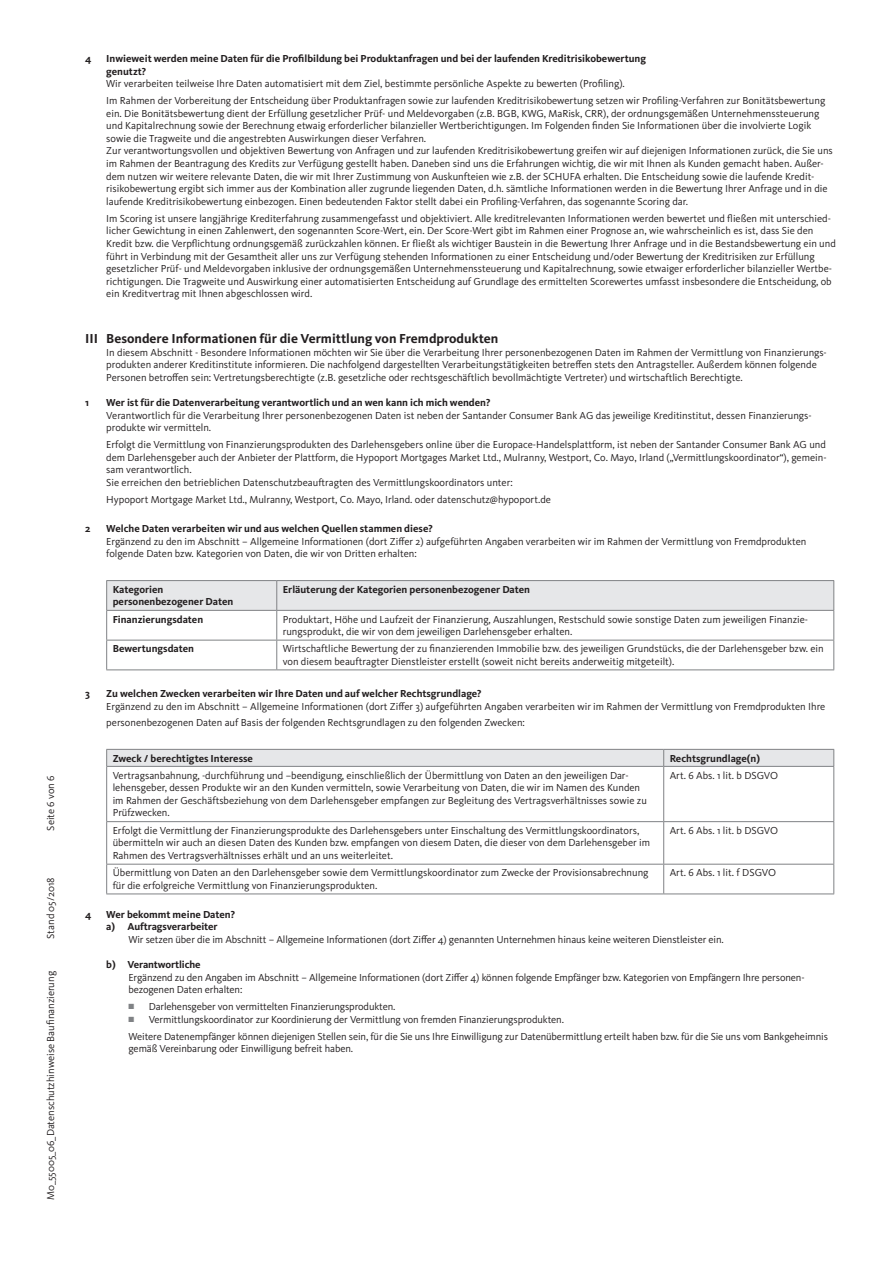
<style>
.page{position:relative;width:893px;height:1263px;background:#fff}
.page>*{position:absolute;margin:0;border:0;box-sizing:border-box;transform-origin:0 0}
.t1{font:700 13.5px "Kievit Pro";color:#231f20}
.t2{font:10.5px/12.6px "Kievit Pro";color:#231f20}
.t3{font:700 10.5px/12.6px "Kievit Pro";color:#231f20}
.s1{color:#808285}
</style>
<div class="page">
<hr style="left:106px;top:580px;width:171px;height:1px;background:#808285">
<hr style="left:277px;top:580px;width:557px;height:1px;background:#808285">
<svg style="left:106px;top:581px;width:728px;height:88px"></svg>
<hr style="left:106px;top:669px;width:171px;height:1px;background:#808285">
<hr style="left:277px;top:669px;width:557px;height:1px;background:#808285">
<svg style="left:106px;top:749px;width:728px;height:17px;background:#dfe0e2"></svg>
<hr style="left:106px;top:766px;width:558px;height:1px;background:#808285">
<hr style="left:106px;top:767px;width:1px;height:54px;background:#808285">
<hr style="left:664px;top:766px;width:170px;height:1px;background:#808285">
<hr style="left:663px;top:767px;width:1px;height:54px;background:#808285">
<hr style="left:833px;top:767px;width:1px;height:54px;background:#808285">
<hr style="left:106px;top:821px;width:558px;height:1px;background:#808285">
<hr style="left:106px;top:822px;width:1px;height:42px;background:#808285">
<hr style="left:664px;top:821px;width:170px;height:1px;background:#808285">
<hr style="left:663px;top:822px;width:1px;height:42px;background:#808285">
<hr style="left:833px;top:822px;width:1px;height:42px;background:#808285">
<hr style="left:106px;top:864px;width:558px;height:1px;background:#808285">
<svg style="left:106px;top:864px;width:1px;height:29px"></svg>
<hr style="left:664px;top:864px;width:170px;height:1px;background:#808285">
<svg style="left:663px;top:864px;width:1px;height:29px"></svg>
<svg style="left:833px;top:864px;width:1px;height:29px"></svg>
<hr style="left:106px;top:893px;width:558px;height:1px;background:#808285">
<hr style="left:664px;top:893px;width:170px;height:1px;background:#808285">
<p class="t2" style="left:44px;top:831px;width:57px;rotate:-90deg">Seite 6 von 6</p>
<p class="t2" style="left:44px;top:939px;width:63px;rotate:-90deg">Stand 05/2018</p>
<p class="t2" style="left:44px;top:1200px;width:231px;rotate:-90deg">M0_55005_06_Datenschutzhinweise Baufinanzierung</p>
<p class="t3" style="left:85px;top:52px;width:8px">4</p>
<p class="t3" style="left:106px;top:52px;width:541px">Inwieweit werden meine Daten für die Profilbildung bei Produktanfragen und bei der laufenden Kreditrisikobewertung genutzt?</p>
<p class="t2" style="left:106px;top:75px;width:720px;line-height:16.8px">Wir verarbeiten teilweise Ihre Daten automatisiert mit dem Ziel, bestimmte persönliche Aspekte zu bewerten (Profiling).<br>Im Rahmen der Vorbereitung der Entscheidung über Produktanfragen sowie zur laufenden Kreditrisikobewertung setzen wir Profiling-Verfahren zur Bonitätsbewertung</p>
<p class="t2" style="left:106px;top:107px;width:728px">ein. Die Bonitätsbewertung dient der Erfüllung gesetzlicher Prüf- und Meldevorgaben (z.B. BGB, KWG, MaRisk, CRR), der ordnungsgemäßen Unternehmenssteuerung und Kapitalrechnung sowie der Berechnung etwaig erforderlicher bilanzieller Wertberichtigungen. Im Folgenden finden Sie Informationen über die involvierte Logik sowie die Tragweite und die angestrebten Auswirkungen dieser Verfahren.<br>Zur verantwortungsvollen und objektiven Bewertung von Anfragen und zur laufenden Kreditrisikobewertung greifen wir auf diejenigen Informationen zurück, die Sie uns im Rahmen der Beantragung des Kredits zur Verfügung gestellt haben. Daneben sind uns die Erfahrungen wichtig, die wir mit Ihnen als Kunden gemacht haben. Außer&shy;dem nutzen wir weitere relevante Daten, die wir mit Ihrer Zustimmung von Auskunfteien wie z.B. der SCHUFA erhalten. Die Entscheidung sowie die laufende Kredit&shy;risikobewertung ergibt sich immer aus der Kombination aller zugrunde liegenden Daten, d.h. sämtliche Informationen werden in die Bewertung Ihrer Anfrage und in die laufende Kreditrisikobewertung einbezogen. Einen bedeutenden Faktor stellt dabei ein Profiling-Verfahren, das sogenannte Scoring dar.</p>
<p class="t2" style="left:106px;top:212px;width:731px">Im Scoring ist unsere langjährige Krediterfahrung zusammengefasst und objektiviert. Alle kreditrelevanten Informationen werden bewertet und fließen mit unterschied&shy;licher Gewichtung in einen Zahlenwert, den sogenannten Score-Wert, ein. Der Score-Wert gibt im Rahmen einer Prognose an, wie wahrscheinlich es ist, dass Sie den Kredit bzw. die Verpflichtung ordnungsgemäß zurückzahlen können. Er fließt als wichtiger Baustein in die Bewertung Ihrer Anfrage und in die Bestandsbewertung ein und führt in Verbindung mit der Gesamtheit aller uns zur Verfügung stehenden Informationen zu einer Entscheidung und/oder Bewertung der Kreditrisiken zur Erfüllung gesetzlicher Prüf- und Meldevorgaben inklusive der ordnungsgemäßen Unternehmenssteuerung und Kapitalrechnung, sowie etwaiger erforderlicher bilanzieller Wertbe&shy;richtigungen. Die Tragweite und Auswirkung einer automatisierten Entscheidung auf Grundlage des ermittelten Scorewertes umfasst insbesondere die Entscheidung, ob ein Kreditvertrag mit Ihnen abgeschlossen wird.</p>
<p class="t1" style="left:85px;top:330px;width:415px">III Besondere Informationen für die Vermittlung von Fremdprodukten</p>
<p class="t2" style="left:106px;top:346px;width:722px">In diesem Abschnitt - Besondere Informationen möchten wir Sie über die Verarbeitung Ihrer personenbezogenen Daten im Rahmen der Vermittlung von Finanzierungs&shy;produkten anderer Kreditinstitute informieren. Die nachfolgend dargestellten Verarbeitungstätigkeiten betreffen stets den Antragsteller. Außerdem können folgende<br>Personen betroffen sein: Vertretungsberechtigte (z.B. gesetzliche oder rechtsgeschäftlich bevollmächtigte Vertreter) und wirtschaftlich Berechtigte.</p>
<p class="t3" style="left:85px;top:396px;width:5px">1</p>
<p class="t3" style="left:106px;top:396px;width:386px">Wer ist für die Datenverarbeitung verantwortlich und an wen kann ich mich wenden?</p>
<p class="t2" style="left:106px;top:409px;width:707px">Verantwortlich für die Verarbeitung Ihrer personenbezogenen Daten ist neben der Santander Consumer Bank AG das jeweilige Kreditinstitut, dessen Finanzierungs&shy;produkte wir vermitteln.</p>
<p class="t2" style="left:106px;top:438px;width:722px">Erfolgt die Vermittlung von Finanzierungsprodukten des Darlehensgebers online über die Europace-Handelsplattform, ist neben der Santander Consumer Bank AG und dem Darlehensgeber auch der Anbieter der Plattform, die Hypoport Mortgages Market Ltd., Mulranny, Westport, Co. Mayo, Irland („Vermittlungskoordinator“), gemein&shy;sam verantwortlich.<br>Sie erreichen den betrieblichen Datenschutzbeauftragten des Vermittlungskoordinators unter:</p>
<p class="t2" style="left:106px;top:493px;width:446px">Hypoport Mortgage Market Ltd., Mulranny, Westport, Co. Mayo, Irland. oder datenschutz@hypoport.de</p>
<p class="t3" style="left:85px;top:522px;width:7px">2</p>
<p class="t3" style="left:106px;top:522px;width:328px">Welche Daten verarbeiten wir und aus welchen Quellen stammen diese?</p>
<p class="t2" style="left:106px;top:535px;width:702px">Ergänzend zu den im Abschnitt – Allgemeine Informationen (dort Ziffer 2) aufgeführten Angaben verarbeiten wir im Rahmen der Vermittlung von Fremdprodukten folgende Daten bzw. Kategorien von Daten, die wir von Dritten erhalten:</p>
<p class="t3" style="left:113px;top:583px;width:122px">Kategorien personenbezogener Daten</p>
<p class="t3" style="left:283px;top:583px;width:249px">Erläuterung der Kategorien personenbezogener Daten</p>
<p class="t3" style="left:113px;top:613px;width:92px">Finanzierungsdaten</p>
<p class="t2" style="left:283px;top:613px;width:527px">Produktart, Höhe und Laufzeit der Finanzierung, Auszahlungen, Restschuld sowie sonstige Daten zum jeweiligen Finanzie&shy;rungsprodukt, die wir von dem jeweiligen Darlehensgeber erhalten.</p>
<p class="t3" style="left:113px;top:642px;width:83px">Bewertungsdaten</p>
<p class="t2" style="left:283px;top:642px;width:542px">Wirtschaftliche Bewertung der zu finanzierenden Immobilie bzw. des jeweiligen Grundstücks, die der Darlehensgeber bzw. ein von diesem beauftragter Dienstleister erstellt (soweit nicht bereits anderweitig mitgeteilt).</p>
<p class="t3" style="left:85px;top:687px;width:6px">3</p>
<p class="t3" style="left:106px;top:687px;width:377px">Zu welchen Zwecken verarbeiten wir Ihre Daten und auf welcher Rechtsgrundlage?</p>
<p class="t2" style="left:106px;top:698px;width:721px;line-height:16.2px">Ergänzend zu den im Abschnitt – Allgemeine Informationen (dort Ziffer 3) aufgeführten Angaben verarbeiten wir im Rahmen der Vermittlung von Fremdprodukten Ihre personenbezogenen Daten auf Basis der folgenden Rechtsgrundlagen zu den folgenden Zwecken:</p>
<p class="t3" style="left:113px;top:752px;width:142px">Zweck / berechtigtes Interesse</p>
<p class="t3" style="left:670px;top:752px;width:92px">Rechtsgrundlage(n)</p>
<p class="t2" style="left:113px;top:769px;width:536px">Vertragsanbahnung, -durchführung und –beendigung, einschließlich der Übermittlung von Daten an den jeweiligen Dar&shy;lehensgeber, dessen Produkte wir an den Kunden vermitteln, sowie Verarbeitung von Daten, die wir im Namen des Kunden im Rahmen der Geschäftsbeziehung von dem Darlehensgeber empfangen zur Begleitung des Vertragsverhältnisses sowie zu Prüfzwecken.</p>
<p class="t2" style="left:670px;top:769px;width:110px">Art. 6 Abs. 1 lit. b DSGVO</p>
<p class="t2" style="left:113px;top:824px;width:539px">Erfolgt die Vermittlung der Finanzierungsprodukte des Darlehensgebers unter Einschaltung des Vermittlungskoordinators, übermitteln wir auch an diesen Daten des Kunden bzw. empfangen von diesem Daten, die dieser von dem Darlehensgeber im<br>Rahmen des Vertragsverhältnisses erhält und an uns weiterleitet.</p>
<p class="t2" style="left:670px;top:824px;width:110px">Art. 6 Abs. 1 lit. b DSGVO</p>
<p class="t2" style="left:113px;top:866px;width:537px">Übermittlung von Daten an den Darlehensgeber sowie dem Vermittlungskoordinator zum Zwecke der Provisionsabrechnung für die erfolgreiche Vermittlung von Finanzierungsprodukten.</p>
<p class="t2" style="left:670px;top:866px;width:108px">Art. 6 Abs. 1 lit. f DSGVO</p>
<p class="t3" style="left:85px;top:908px;width:8px">4</p>
<p class="t3" style="left:106px;top:908px;width:130px">Wer bekommt meine Daten? a) Auftragsverarbeiter</p>
<p class="t2" style="left:129px;top:933px;width:597px">Wir setzen über die im Abschnitt – Allgemeine Informationen (dort Ziffer 4) genannten Unternehmen hinaus keine weiteren Dienstleister ein.</p>
<p class="t3" style="left:106px;top:958px;width:96px">b) Verantwortliche</p>
<p class="t2" style="left:129px;top:971px;width:678px">Ergänzend zu den Angaben im Abschnitt – Allgemeine Informationen (dort Ziffer 4) können folgende Empfänger bzw. Kategorien von Empfängern Ihre personen&shy;bezogenen Daten erhalten:</p>
<p class="t2" style="left:129px;top:1000px;width:269px"><span class="s1">■</span> Darlehensgeber von vermittelten Finanzierungsprodukten.</p>
<p class="t2" style="left:129px;top:1011px;width:701px;line-height:16.8px"><span class="s1">■</span> Vermittlungskoordinator zur Koordinierung der Vermittlung von fremden Finanzierungsprodukten.<br>Weitere Datenempfänger können diejenigen Stellen sein, für die Sie uns Ihre Einwilligung zur Datenübermittlung erteilt haben bzw. für die Sie uns vom Bankgeheimnis</p>
<p class="t2" style="left:129px;top:1042px;width:226px">gemäß Vereinbarung oder Einwilligung befreit haben.</p>
</div>
